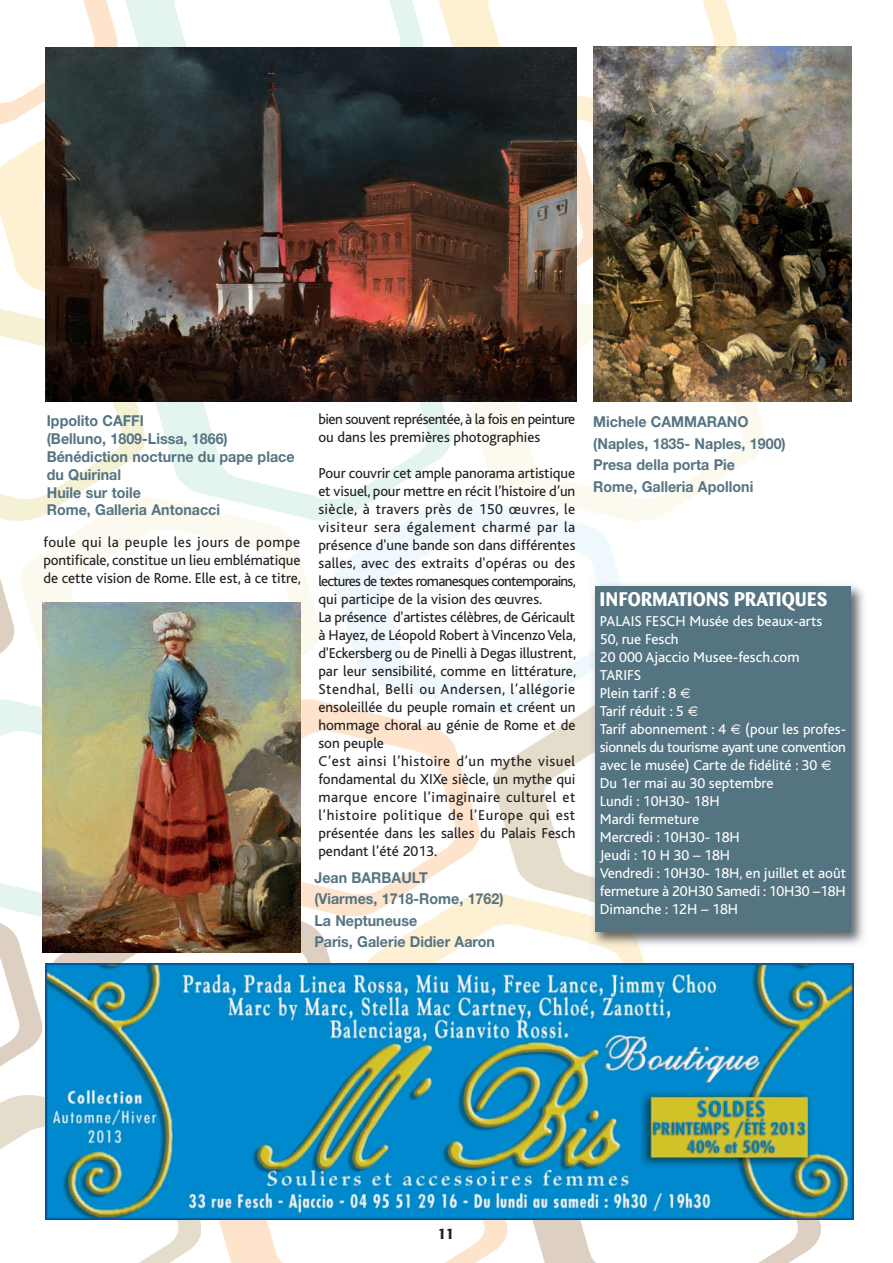
<style>
.page{position:relative;width:893px;height:1263px;background:#fff}
.page>*{position:absolute;margin:0;border:0;box-sizing:border-box;transform-origin:0 0}
.t1{font:700 19.5px "Barmeno";letter-spacing:.02em;color:#fff}
.t2{font:15px/18px "Bliss";color:#231f20;text-align:justify}
.t3{font:15px/18px "Bliss";color:#fff}
.t4{font:700 15px/21.5px "Helvetica Neue";color:#557482;scale:.95 1}
.t5{font:15px/18px "Bliss";letter-spacing:-.03em;color:#231f20}
.t6{font:500 15px "Formata";color:#231f20}
</style>
<div class="page">
<img style="left:0;top:0;width:822px;height:1263px">
<img style="left:46px;top:964px;width:808px;height:255px">
<img style="left:43px;top:602px;width:258px;height:351px">
<img style="left:593px;top:46px;width:258px;height:356px">
<img style="left:588px;top:579px;width:276px;height:372px">
<div style="left:595px;top:586px;width:255px;height:345px;background:#557482"></div>
<img style="left:45px;top:47px;width:531px;height:355px">
<p class="t4" style="left:47px;top:413px;width:262px;line-height:17.9px">Ippolito CAFFI<br>(Belluno, 1809-Lissa, 1866)<br>Bénédiction nocturne du pape place du Quirinal<br>Huile sur toile<br>Rome, Galleria Antonacci</p>
<p class="t2" style="left:43px;top:535px;width:259px">foule qui la peuple les jours de pompe pontificale, constitue un lieu emblématique de cette vision de Rome. Elle est, à ce titre,</p>
<p class="t5" style="left:318px;top:412px;width:258px">bien souvent représentée, à la fois en peinture ou dans les premières photographies</p>
<p class="t2" style="left:318px;top:466px;width:259px;text-align:left">Pour couvrir cet ample panorama artistique et visuel, pour mettre en récit l’histoire d’un siècle, à travers près de 150 œuvres, le visiteur sera également charmé par la présence d'une bande son dans différentes salles, avec des extraits d'opéras ou des lectures de textes romanesques contemporains, qui participe de la vision des œuvres.<br>La présence d'artistes célèbres, de Géricault à Hayez, de Léopold Robert à Vincenzo Vela, d'Eckersberg ou de Pinelli à Degas illustrent, par leur sensibilité, comme en littérature, Stendhal, Belli ou Andersen, l’allégorie ensoleillée du peuple romain et créent un hommage choral au génie de Rome et de son peuple<br>C’est ainsi l’histoire d’un mythe visuel fondamental du XIXe siècle, un mythe qui marque encore l’imaginaire culturel et l’histoire politique de l’Europe qui est présentée dans les salles du Palais Fesch pendant l’été 2013.</p>
<p class="t4" style="left:314px;top:868px;width:201px">Jean BARBAULT<br>(Viarmes, 1718-Rome, 1762)<br>La Neptuneuse<br>Paris, Galerie Didier Aaron</p>
<p class="t4" style="left:593px;top:412px;width:204px">Michele CAMMARANO (Naples, 1835- Naples, 1900)<br>Presa della porta Pie<br>Rome, Galleria Apolloni</p>
<h1 class="t1" style="left:600px;top:591px;width:229px">INFORMATIONS PRATIQUES</h1>
<p class="t3" style="left:600px;top:613px;width:224px">PALAIS FESCH Musée des beaux-arts<br>50, rue Fesch<br>20 000 Ajaccio Musee-fesch.com<br>TARIFS<br>Plein tarif : 8<br>Tarif réduit : 5<br>Tarif abonnement : 4</p>
<p class="t3" style="left:600px;top:721px;width:248px;text-indent:145px">(pour les profes&shy;sionnels du tourisme ayant une convention avec le musée) Carte de fidélité : 30<br>Du 1er mai au 30 septembre<br>Lundi : 10H30- 18H<br>Mardi fermeture<br>Mercredi : 10H30- 18H<br>Jeudi : 10 H 30 – 18H<br>Vendredi : 10H30- 18H, en juillet et août fermeture à 20H30 Samedi : 10H30 –18H<br>Dimanche : 12H – 18H</p>
<p class="t6" style="left:438px;top:1227px;width:18px">11</p>
</div>
